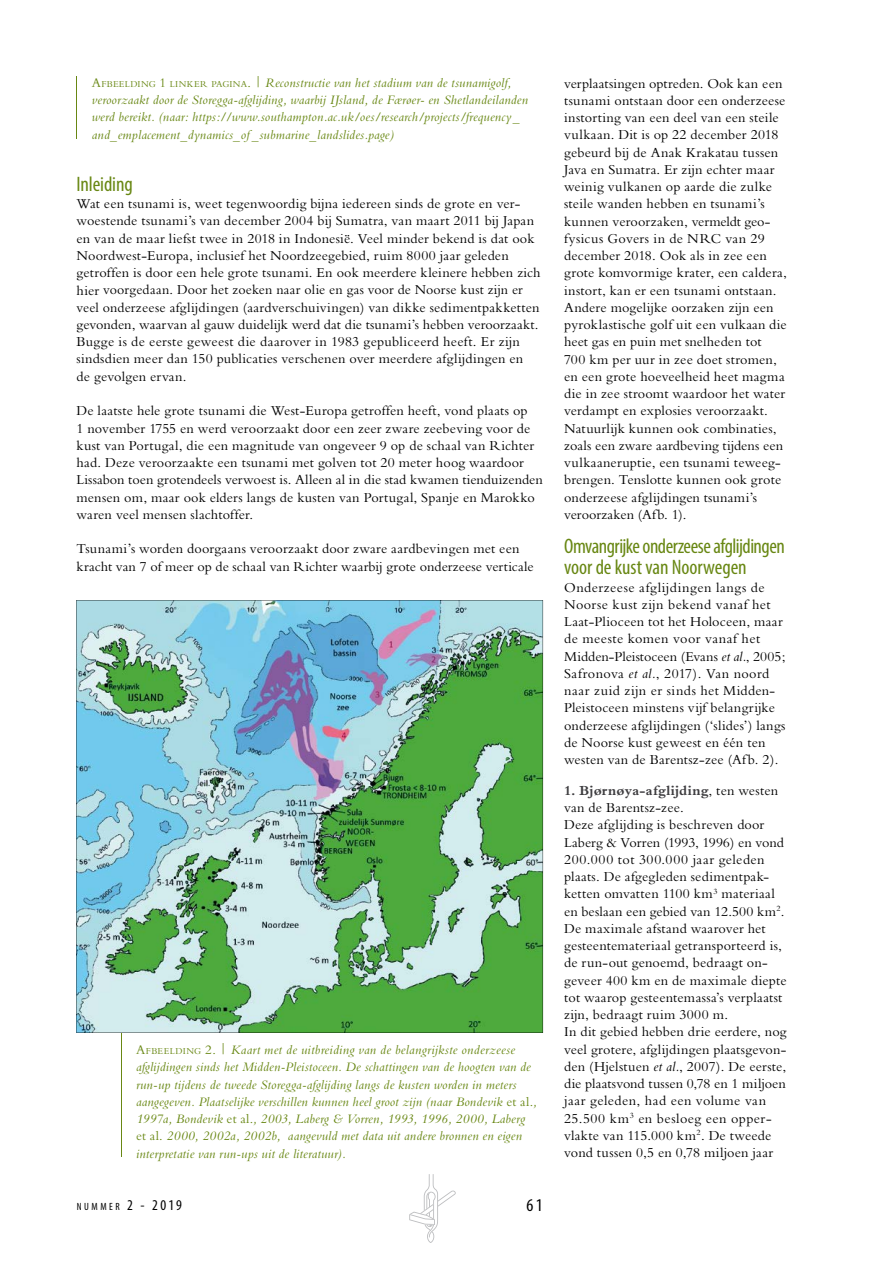
<style>
.page{position:relative;width:893px;height:1263px;background:#fff}
.page>*{position:absolute;margin:0;border:0;box-sizing:border-box;transform-origin:0 0}
.t1{font:condensed 21px/21px "Myriad Pro";letter-spacing:-.02em;color:#688713}
.t2{font:condensed 18px "Myriad Pro";color:#000}
.t3{font:14.25px/17.2px "M Bembo";letter-spacing:.01em;color:#000}
.t4{font:italic 13.5px/17.2px "M Bembo";letter-spacing:.015em;color:#688713}
.t5{font:condensed 10.5px "Myriad Pro";letter-spacing:.245em;color:#000}
.s1{font-style:normal}
.s2{font-style:normal;font-size:9.45px}
.s3{font-size:15px}
.s4{font-style:italic}
.s5{font-weight:700;color:#3e3d40}
</style>
<div class="page">
<svg style="left:409px;top:1174px;width:47px;height:69px"></svg>
<hr style="left:121px;top:1027px;width:1px;height:130px;background:#688713">
<img style="left:76px;top:600px;width:467px;height:433px">
<hr style="left:76px;top:77px;width:1px;height:62px;background:#688713">
<p class="t4" style="left:92px;top:74px;width:438px"><span class="s1">A</span><span class="s2">FBEELDING</span> <span class="s1">1</span> <span class="s2">LINKER PAGINA</span><span class="s1">. |</span> Reconstructie van het stadium van de tsunamigolf, veroorzaakt door de Storegga-afglijding, waarbij IJsland, de Færøer- en Shetlandeilanden werd bereikt. (naar: https://www.southampton.ac.uk/oes/research/projects/frequency_ and_emplacement_dynamics_of _submarine_landslides.page)</p>
<h1 class="t1" style="left:77px;top:173px;width:58px">Inleiding</h1>
<p class="t3" style="left:77px;top:195px;width:466px">Wat een tsunami is, weet tegenwoordig bijna iedereen sinds de grote en ver&shy;woestende tsunami’s van december 2004 bij Sumatra, van maart 2011 bij Japan en van de maar liefst twee in 2018 in Indonesië. Veel minder bekend is dat ook Noordwest-Europa, inclusief het Noordzeegebied, ruim 8000 jaar geleden getroffen is door een hele grote tsunami. En ook meerdere kleinere hebben zich hier voorgedaan. Door het zoeken naar olie en gas voor de Noorse kust zijn er veel onderzeese afglijdingen (aardverschuivingen) van dikke sedimentpakketten gevonden, waarvan al gauw duidelijk werd dat die tsunami’s hebben veroorzaakt.<br>Bugge is de eerste geweest die daarover in 1983 gepubliceerd heeft. Er zijn sindsdien meer dan 150 publicaties verschenen over meerdere afglijdingen en<br>de gevolgen ervan.</p>
<p class="t3" style="left:77px;top:402px;width:468px">De laatste hele grote tsunami die West-Europa getroffen heeft, vond plaats op<br>1 november 1755 en werd veroorzaakt door een zeer zware zeebeving voor de kust van Portugal, die een magnitude van ongeveer 9 op de schaal van Richter had. Deze veroorzaakte een tsunami met golven tot 20 meter hoog waardoor Lissabon toen grotendeels verwoest is. Alleen al in die stad kwamen tienduizenden mensen om, maar ook elders langs de kusten van Portugal, Spanje en Marokko waren veel mensen slachtoffer.</p>
<p class="t3" style="left:77px;top:540px;width:459px">Tsunami’s worden doorgaans veroorzaakt door zware aardbevingen met een kracht van 7 of meer op de schaal van Richter waarbij grote onderzeese verticale</p>
<p class="t4" style="left:136px;top:1041px;width:402px"><span class="s1">A</span><span class="s2">FBEELDING</span> <span class="s1">2. |</span> Kaart met de uitbreiding van de belangrijkste onderzeese afglijdingen sinds het Midden-Pleistoceen. De schattingen van de hoogten van de run-up tijdens de tweede Storegga-afglijding langs de kusten worden in meters aangegeven. Plaatselijke verschillen kunnen heel groot zijn (naar Bondevik <span class="s1">et al.</span>, 1997a, Bondevik <span class="s1">et al.</span>, 2003, Laberg &amp; Vorren, 1993, 1996, 2000, Laberg <span class="s1">et al.</span> 2000, 2002a, 2002b, aangevuld met data uit andere bronnen en eigen interpretatie van run-ups uit de literatuur).</p>
<p class="t5" style="left:77px;top:1200px;width:107px">NUMMER <span class="s3">2 - 2019</span></p>
<p class="t2" style="left:527px;top:1194px;width:18px">6 10</p>
<p class="t3" style="left:564px;top:74px;width:224px">verplaatsingen optreden. Ook kan een tsunami ontstaan door een onderzeese instorting van een deel van een steile vulkaan. Dit is op 22 december 2018 gebeurd bij de Anak Krakatau tussen Java en Sumatra. Er zijn echter maar weinig vulkanen op aarde die zulke steile wanden hebben en tsunami’s kunnen veroorzaken, vermeldt geo&shy;fysicus Govers in de NRC van 29 december 2018. Ook als in zee een grote komvormige krater, een caldera, instort, kan er een tsunami ontstaan.<br>Andere mogelijke oorzaken zijn een pyroklastische golf uit een vulkaan die heet gas en puin met snelheden tot<br>700 km per uur in zee doet stromen, en een grote hoeveelheid heet magma die in zee stroomt waardoor het water verdampt en explosies veroorzaakt.<br>Natuurlijk kunnen ook combinaties, zoals een zware aardbeving tijdens een vulkaaneruptie, een tsunami teweeg&shy;brengen. Tenslotte kunnen ook grote onderzeese afglijdingen tsunami’s veroorzaken (Afb. 1).</p>
<h1 class="t1" style="left:564px;top:535px;width:222px">Omvangrijke onderzeese afglijdingen voor de kust van Noorwegen</h1>
<p class="t3" style="left:564px;top:578px;width:223px">Onderzeese afglijdingen langs de Noorse kust zijn bekend vanaf het Laat-Plioceen tot het Holoceen, maar de meeste komen voor vanaf het Midden-Pleistoceen (Evans <span class="s4">et al.</span>, 2005; Safronova <span class="s4">et al.</span>, 2017). Van noord naar zuid zijn er sinds het Midden-Pleistoceen minstens vijf belangrijke onderzeese afglijdingen (‘slides’) langs de Noorse kust geweest en één ten westen van de Barentsz-zee (Afb. 2).</p>
<p class="t3" style="left:564px;top:782px;width:224px"><span class="s5">1. Bjørnøya-afglijding</span>, ten westen van de Barentsz-zee.<br>Deze afglijding is beschreven door Laberg &amp; Vorren (1993, 1996) en vond 200.000 tot 300.000 jaar geleden plaats. De afgegleden sedimentpak&shy;ketten omvatten 1100 km<sup>3</sup> materiaal en beslaan een gebied van 12.500 km<sup>2</sup>.<br>De maximale afstand waarover het gesteentemateriaal getransporteerd is, de run-out genoemd, bedraagt on&shy;geveer 400 km en de maximale diepte tot waarop gesteentemassa’s verplaatst zijn, bedraagt ruim 3000 m.<br>In dit gebied hebben drie eerdere, nog veel grotere, afglijdingen plaatsgevon&shy;den (Hjelstuen <span class="s4">et al.</span>, 2007). De eerste, die plaatsvond tussen 0,78 en 1 miljoen jaar geleden, had een volume van 25.500 km<sup>3</sup> en besloeg een opper&shy;vlakte van 115.000 km<sup>2</sup>. De tweede vond tussen 0,5 en 0,78 miljoen jaar</p>
</div>
